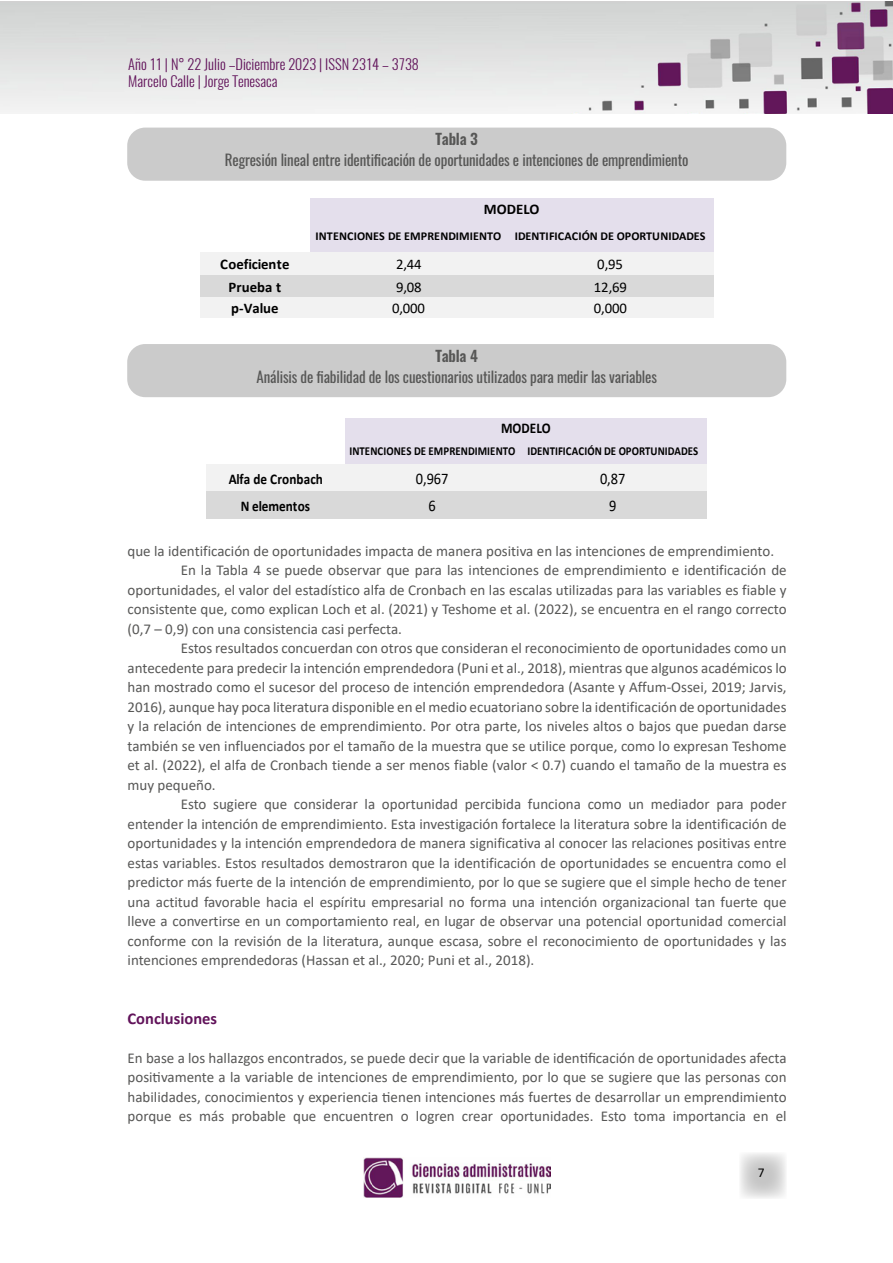
<style>
.page{position:relative;width:893px;height:1263px;background:#fff}
.page>*{position:absolute;margin:0;border:0;box-sizing:border-box;transform-origin:0 0}
.t1{font:700 16.5px "Calibri";color:#61135a}
.t2{font:16.2px "Calibri";color:#000;scale:.89 1}
.t3{font:15px/19.5px "Calibri";color:#575756;text-align:justify}
.t4{font:15px "Oswald";letter-spacing:-.01em;color:#575756}
.t5{font:600 15px "Oswald";letter-spacing:-.01em;color:#575756}
.t6{font:700 14.85px "Calibri";letter-spacing:.005em;color:#000;scale:.89 1}
.t7{font:700 14.7px "Calibri";letter-spacing:.005em;color:#000}
.t8{font:14.7px "Calibri";letter-spacing:-.005em;color:#000}
.t9{font:300 14.4px/17.2px "Oswald";color:#61135a}
.t10{font:13.5px "Calibri";color:#000}
.t11{font:700 12.15px "Calibri";letter-spacing:.01em;color:#000;scale:.89 1}
.t12{font:700 12px "Calibri";letter-spacing:.01em;color:#000}
</style>
<div class="page">
<svg style="left:740px;top:1153px;width:46px;height:45px"></svg>
<img style="left:0;top:1px;width:893px;height:112px">
<img style="left:363px;top:1157px;width:188px;height:41px">
<div style="left:127px;top:128px;width:659px;height:53px;background:#c6c6c6;border-radius:18px"></div>
<div style="left:127px;top:344px;width:659px;height:53px;background:#c6c6c6;border-radius:18px"></div>
<div style="left:310px;top:199px;width:404px;height:54px;background:#e4dfec"></div>
<div style="left:200px;top:252px;width:514px;height:24px;background:#f2f2f2"></div>
<div style="left:200px;top:275px;width:514px;height:24px;background:#d9d9d9"></div>
<div style="left:200px;top:298px;width:514px;height:20px;background:#f2f2f2"></div>
<div style="left:345px;top:418px;width:362px;height:47px;background:#e4dfec"></div>
<div style="left:207px;top:465px;width:500px;height:27px;background:#f2f2f2"></div>
<div style="left:207px;top:492px;width:500px;height:27px;background:#d9d9d9"></div>
<p class="t9" style="left:128px;top:53px;width:292px">Año 11 | N° 22 Julio –Diciembre 2023 | ISSN 2314 – 3738<br>Marcelo Calle | Jorge Tenesaca</p>
<p class="t5" style="left:436px;top:132px;width:44px">Tabla 3</p>
<p class="t4" style="left:225px;top:147px;width:465px">Regresión lineal entre identificación de oportunidades e intenciones de emprendimiento</p>
<p class="t7" style="left:484px;top:199px;width:57px">MODELO</p>
<p class="t12" style="left:316px;top:228px;width:392px">INTENCIONES DE EMPRENDIMIENTO IDENTIFICACIÓN DE OPORTUNIDADES</p>
<p class="t7" style="left:220px;top:254px;width:71px">Coeficiente</p>
<p class="t8" style="left:396px;top:254px;width:27px">2,44</p>
<p class="t8" style="left:597px;top:254px;width:27px">0,95</p>
<p class="t7" style="left:228px;top:277px;width:54px">Prueba t</p>
<p class="t8" style="left:396px;top:277px;width:27px">9,08</p>
<p class="t8" style="left:594px;top:277px;width:34px">12,69</p>
<p class="t7" style="left:231px;top:298px;width:49px">p-Value</p>
<p class="t8" style="left:392px;top:298px;width:34px">0,000</p>
<p class="t8" style="left:594px;top:298px;width:34px">0,000</p>
<p class="t5" style="left:436px;top:348px;width:44px">Tabla 4</p>
<p class="t4" style="left:257px;top:363px;width:402px">Análisis de fiabilidad de los cuestionarios utilizados para medir las variables</p>
<p class="t6" style="left:501px;top:417px;width:57px">MODELO</p>
<p class="t11" style="left:349px;top:442px;width:393px">INTENCIONES DE EMPRENDIMIENTO IDENTIFICACIÓN DE OPORTUNIDADES</p>
<p class="t6" style="left:229px;top:468px;width:107px">Alfa de Cronbach</p>
<p class="t2" style="left:416px;top:468px;width:38px">0,967</p>
<p class="t2" style="left:600px;top:468px;width:30px">0,87</p>
<p class="t6" style="left:241px;top:495px;width:80px">N elementos</p>
<p class="t2" style="left:428px;top:495px;width:10px">6</p>
<p class="t2" style="left:609px;top:495px;width:10px">9</p>
<p class="t3" style="left:128px;top:540px;width:648px">que la identificación de oportunidades impacta de manera positiva en las intenciones de emprendimiento.</p>
<p class="t3" style="left:181px;top:560px;width:607px">En la Tabla 4 se puede observar que para las intenciones de emprendimiento e identificación de</p>
<p class="t3" style="left:128px;top:579px;width:661px">oportunidades, el valor del estadístico alfa de Cronbach en las escalas utilizadas para las variables es fiable y</p>
<p class="t3" style="left:128px;top:599px;width:661px">consistente que, como explican Loch et al. (2021) y Teshome et al. (2022), se encuentra en el rango correcto</p>
<p class="t3" style="left:128px;top:618px;width:276px">(0,7 – 0,9) con una consistencia casi perfecta.</p>
<p class="t3" style="left:181px;top:638px;width:607px">Estos resultados concuerdan con otros que consideran el reconocimiento de oportunidades como un</p>
<p class="t3" style="left:128px;top:657px;width:661px">antecedente para predecir la intención emprendedora (Puni et al., 2018), mientras que algunos académicos lo</p>
<p class="t3" style="left:128px;top:677px;width:661px">han mostrado como el sucesor del proceso de intención emprendedora (Asante y Affum-Ossei, 2019; Jarvis,</p>
<p class="t3" style="left:128px;top:696px;width:661px">2016), aunque hay poca literatura disponible en el medio ecuatoriano sobre la identificación de oportunidades</p>
<p class="t3" style="left:128px;top:716px;width:661px">y la relación de intenciones de emprendimiento. Por otra parte, los niveles altos o bajos que puedan darse</p>
<p class="t3" style="left:128px;top:735px;width:661px">también se ven influenciados por el tamaño de la muestra que se utilice porque, como lo expresan Teshome</p>
<p class="t3" style="left:128px;top:755px;width:661px">et al. (2022), el alfa de Cronbach tiende a ser menos fiable (valor &lt; 0.7) cuando el tamaño de la muestra es</p>
<p class="t3" style="left:128px;top:774px;width:90px">muy pequeño.</p>
<p class="t3" style="left:181px;top:794px;width:607px">Esto sugiere que considerar la oportunidad percibida funciona como un mediador para poder</p>
<p class="t3" style="left:128px;top:813px;width:661px">entender la intención de emprendimiento. Esta investigación fortalece la literatura sobre la identificación de</p>
<p class="t3" style="left:128px;top:833px;width:661px">oportunidades y la intención emprendedora de manera significativa al conocer las relaciones positivas entre</p>
<p class="t3" style="left:128px;top:852px;width:661px">estas variables. Estos resultados demostraron que la identificación de oportunidades se encuentra como el</p>
<p class="t3" style="left:128px;top:872px;width:661px">predictor más fuerte de la intención de emprendimiento, por lo que se sugiere que el simple hecho de tener</p>
<p class="t3" style="left:128px;top:891px;width:661px">una actitud favorable hacia el espíritu empresarial no forma una intención organizacional tan fuerte que</p>
<p class="t3" style="left:128px;top:911px;width:661px">lleve a convertirse en un comportamiento real, en lugar de observar una potencial oportunidad comercial</p>
<p class="t3" style="left:128px;top:930px;width:661px">conforme con la revisión de la literatura, aunque escasa, sobre el reconocimiento de oportunidades y las</p>
<p class="t3" style="left:128px;top:950px;width:408px">intenciones emprendedoras (Hassan et al., 2020; Puni et al., 2018).</p>
<p class="t1" style="left:128px;top:1006px;width:91px">Conclusiones</p>
<p class="t3" style="left:128px;top:1047px;width:661px">En base a los hallazgos encontrados, se puede decir que la variable de identificación de oportunidades afecta positivamente a la variable de intenciones de emprendimiento, por lo que se sugiere que las personas con habilidades, conocimientos y experiencia tienen intenciones más fuertes de desarrollar un emprendimiento porque es más probable que encuentren o logren crear oportunidades. Esto toma importancia en el</p>
<p class="t10" style="left:758px;top:1163px;width:8px">7</p>
</div>
